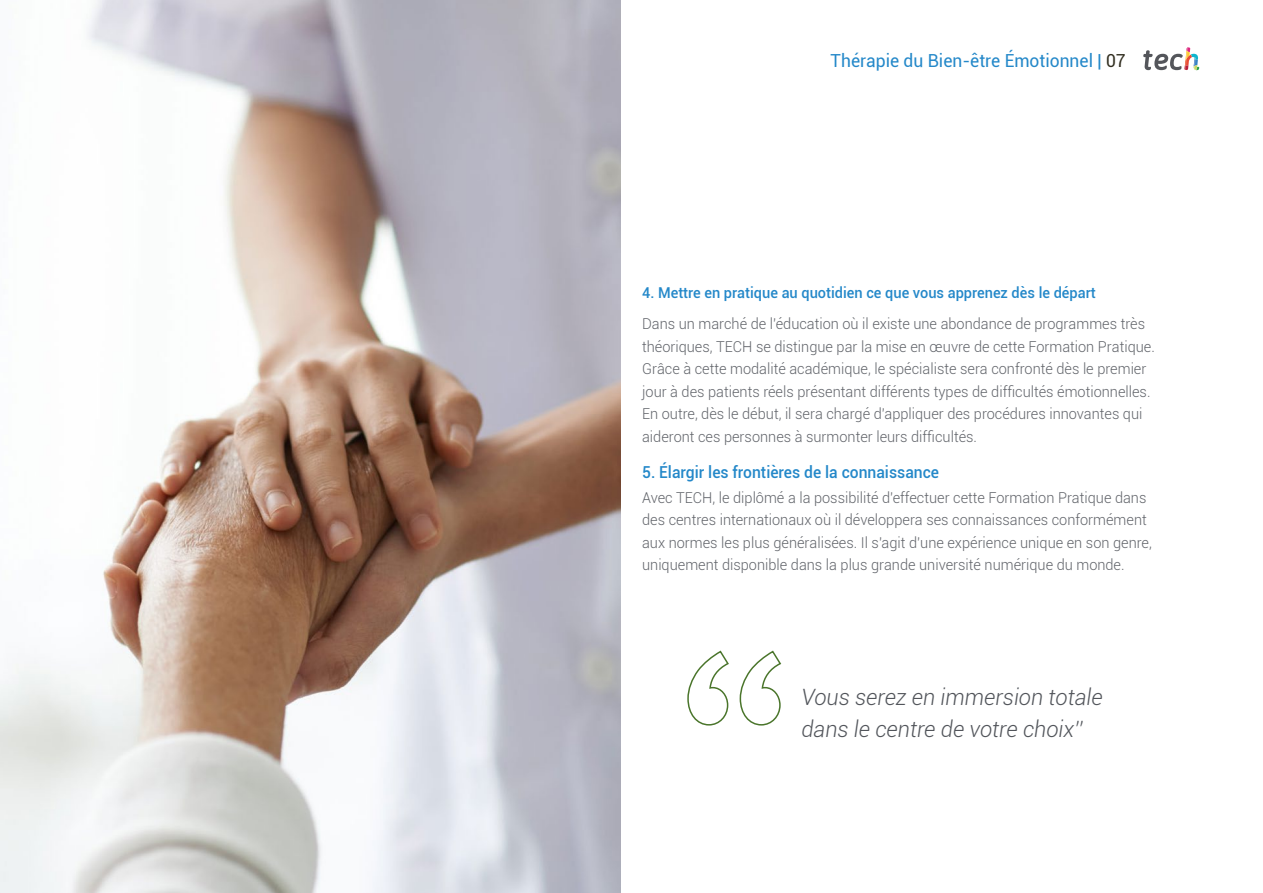
<style>
.page{position:relative;width:1263px;height:893px;background:#fff}
.page>*{position:absolute;margin:0;border:0;box-sizing:border-box;transform-origin:0 0}
.t1{font:italic 300 22.5px/31.5px "Roboto";color:#52555b}
.t2{font:18px "Roboto";color:#2488c9}
.t3{font:500 16.5px "Roboto";color:#2488c9;scale:.95 1}
.t4{font:300 15px/22.5px "Roboto";color:#61646a}
.t5{font:500 15px "Roboto";color:#2488c9}
.s1{color:#312e20}
</style>
<div class="page">
<svg style="left:1143px;top:47px;width:56px;height:24px"></svg>
<img style="left:0;top:0;width:621px;height:893px">
<svg style="left:687px;top:650px;width:95px;height:76px"></svg>
<p class="t2" style="left:831px;top:48px;width:297px">Thérapie du Bien-être Émotionnel | <span class="s1">07</span></p>
<p class="t5" style="left:642px;top:282px;width:455px">4. Mettre en pratique au quotidien ce que vous apprenez dès le départ</p>
<p class="t4" style="left:642px;top:312px;width:514px">Dans un marché de l'éducation où il existe une abondance de programmes très théoriques, TECH se distingue par la mise en œuvre de cette Formation Pratique.<br>Grâce à cette modalité académique, le spécialiste sera confronté dès le premier jour à des patients réels présentant différents types de difficultés émotionnelles.<br>En outre, dès le début, il sera chargé d'appliquer des procédures innovantes qui aideront ces personnes à surmonter leurs difficultés.</p>
<p class="t3" style="left:642px;top:461px;width:314px">5. Élargir les frontières de la connaissance</p>
<p class="t4" style="left:642px;top:486px;width:511px">Avec TECH, le diplômé a la possibilité d'effectuer cette Formation Pratique dans des centres internationaux où il développera ses connaissances conformément aux normes les plus généralisées. Il s'agit d'une expérience unique en son genre, uniquement disponible dans la plus grande université numérique du monde.</p>
<h1 class="t1" style="left:801px;top:681px;width:303px">Vous serez en immersion totale dans le centre de votre choix’’</h1>
</div>
